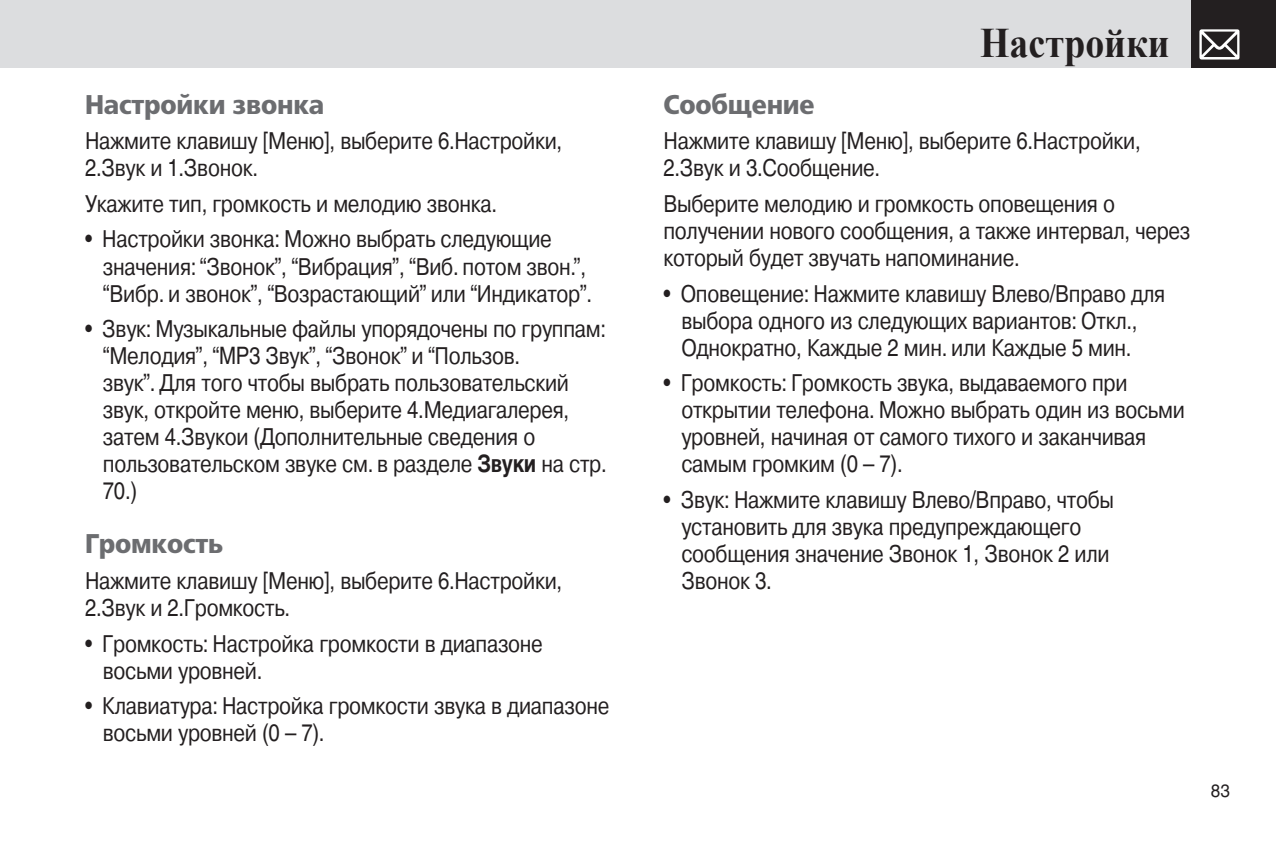
<style>
.page{position:relative;width:1276px;height:851px;background:#fff}
.page>*{position:absolute;margin:0;border:0;box-sizing:border-box;transform-origin:0 0}
.t1{font:700 42px "Times New Roman";color:#231f20;scale:.9 1}
.t2{font:900 27px "Unicode Frutiger";letter-spacing:-.01em;color:#6c6d70;scale:.95 1}
.t3{font:24px/27px "Hercules";letter-spacing:-.015em;color:#231f20;scale:.85 1}
.t4{font:18px "Hercules";color:#231f20;scale:.95 1}
.s1{font-weight:700}
</style>
<div class="page">
<div style="left:0;top:0;width:1276px;height:68px;background:#dcdddf"></div>
<div style="left:1191px;top:0;width:85px;height:68px;background:#231f20"></div>
<svg style="left:1199px;top:29px;width:40px;height:31px"></svg>
<p class="t2" style="left:85px;top:88px;width:253px">Настройки звонка</p>
<p class="t3" style="left:85px;top:127px;width:563px">Нажмите клавишу [Меню], выберите 6.Настройки,<br>2.Звук и 1.Звонок.</p>
<p class="t3" style="left:85px;top:190px;width:486px">Укажите тип, громкость и мелодию звонка.</p>
<p class="t3" style="left:103px;top:225px;width:577px;text-indent:-18px">• Настройки звонка: Можно выбрать следующие значения: “Звонок”, “Вибрация”, “Виб. потом звон.”, “Вибр. и звонок”, “Возрастающий” или “Индикатор”.</p>
<p class="t3" style="left:103px;top:315px;width:594px;text-indent:-18px">• Звук: Музыкальные файлы упорядочены по группам: “Мелодия”, “MP3 Звук”, “Звонок” и “Пользов.<br>звук”. Для того чтобы выбрать пользовательский звук, откройте меню, выберите 4.Медиагалерея, затем 4.Звукои (Дополнительные сведения о пользовательском звуке см. в разделе <span class="s1">Звуки</span> на стр.<br>70.)</p>
<p class="t2" style="left:85px;top:527px;width:147px">Громкость</p>
<p class="t3" style="left:85px;top:567px;width:563px">Нажмите клавишу [Меню], выберите 6.Настройки,<br>2.Звук и 2.Громкость.</p>
<p class="t3" style="left:103px;top:629px;width:519px;text-indent:-18px">• Громкость: Настройка громкости в диапазоне восьми уровней.</p>
<p class="t3" style="left:103px;top:692px;width:597px;text-indent:-18px">• Клавиатура: Настройка громкости звука в диапазоне восьми уровней (0 – 7).</p>
<h1 class="t1" style="left:980px;top:14px;width:212px">Настройки</h1>
<p class="t2" style="left:663px;top:88px;width:161px">Сообщение</p>
<p class="t3" style="left:663px;top:127px;width:563px">Нажмите клавишу [Меню], выберите 6.Настройки,<br>2.Звук и 3.Сообщение.</p>
<p class="t3" style="left:663px;top:190px;width:621px">Выберите мелодию и громкость оповещения о получении нового сообщения, а также интервал, через который будет звучать напоминание.</p>
<p class="t3" style="left:681px;top:279px;width:571px;text-indent:-18px">• Оповещение: Нажмите клавишу Влево/Вправо для выбора одного из следующих вариантов: Откл.,<br>Однократно, Каждые 2 мин. или Каждые 5 мин.</p>
<p class="t3" style="left:681px;top:369px;width:594px;text-indent:-18px">• Громкость: Громкость звука, выдаваемого при открытии телефона. Можно выбрать один из восьми уровней, начиная от самого тихого и заканчивая самым громким (0 – 7).</p>
<p class="t3" style="left:681px;top:485px;width:510px;text-indent:-18px">• Звук: Нажмите клавишу Влево/Вправо, чтобы установить для звука предупреждающего сообщения значение Звонок 1, Звонок 2 или Звонок 3.</p>
<p class="t4" style="left:1211px;top:778px;width:22px">83</p>
</div>
